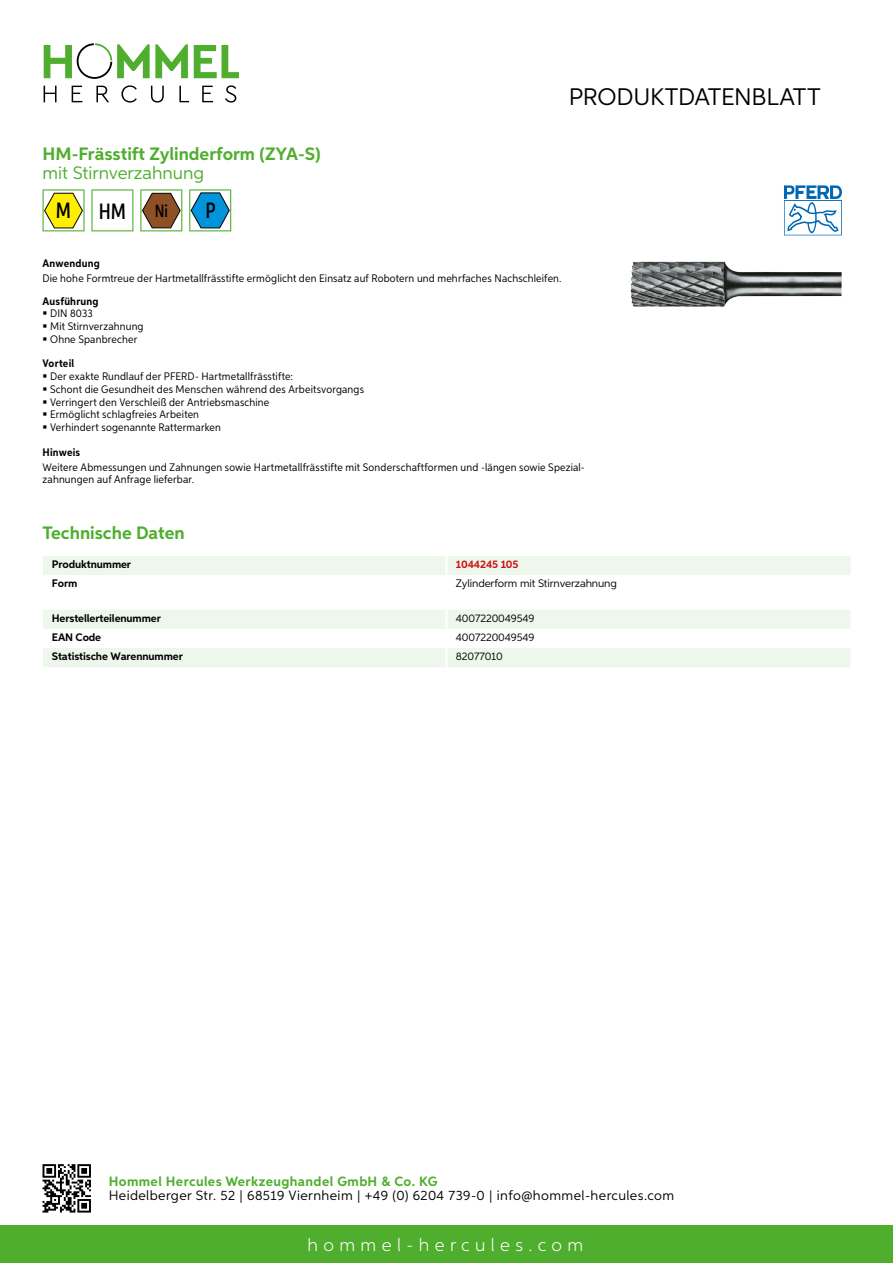
<style>
.page{position:relative;width:893px;height:1263px;background:#fff}
.page>*{position:absolute;margin:0;border:0;box-sizing:border-box;transform-origin:0 0}
.t1{font:24px "Aspira";letter-spacing:-.01em;color:#000}
.t2{font:500 22.2px "Aspira XX Nar";color:#000}
.t3{font:700 18px "Aspira";color:#50ae2f}
.t4{font:300 18px "Aspira";letter-spacing:.3em;color:#fff}
.t5{font:18px "Aspira";color:#50ae2f}
.t6{font:500 17.85px "Aspira XX Nar";color:#000}
.t7{font:13.5px "Aspira";letter-spacing:.03em;color:#000}
.t8{font:700 13.5px "Aspira";letter-spacing:.03em;color:#50ae2f}
.t9{font:10.95px/12.8px "Aspira Nar";letter-spacing:.015em;color:#000}
.t10{font:700 10.95px "Aspira";letter-spacing:-.01em;color:#000}
.t11{font:10.95px "Aspira";letter-spacing:-.01em;color:#000}
.t12{font:700 10.95px "Aspira Nar";letter-spacing:.02em;color:#000}
.t13{font:700 10.95px "Aspira";letter-spacing:-.01em;color:#cd1013}
</style>
<div class="page">
<div style="left:0;top:1226px;width:893px;height:37px;background:#50ae2f"></div>
<svg style="left:43px;top:1164px;width:48px;height:48px"></svg>
<svg style="left:194px;top:45px;width:45px;height:33px"></svg>
<svg style="left:44px;top:43px;width:144px;height:36px"></svg>
<svg style="left:44px;top:86px;width:13px;height:16px"></svg>
<svg style="left:72px;top:86px;width:10px;height:16px"></svg>
<svg style="left:96px;top:86px;width:13px;height:16px"></svg>
<svg style="left:121px;top:85px;width:16px;height:18px"></svg>
<svg style="left:151px;top:86px;width:13px;height:17px"></svg>
<svg style="left:179px;top:86px;width:10px;height:16px"></svg>
<svg style="left:202px;top:86px;width:11px;height:16px"></svg>
<svg style="left:225px;top:85px;width:11px;height:18px"></svg>
<div style="left:43px;top:556px;width:807px;height:19px;background:#eef7eb"></div>
<svg style="left:43px;top:610px;width:807px;height:57px"></svg>
<hr style="left:445px;top:648px;width:3px;height:19px;background:#fff">
<svg style="left:43px;top:189px;width:42px;height:42px"></svg>
<svg style="left:91px;top:189px;width:42px;height:42px"></svg>
<svg style="left:140px;top:189px;width:42px;height:42px"></svg>
<svg style="left:189px;top:189px;width:42px;height:42px"></svg>
<img style="left:630px;top:261px;width:212px;height:46px">
<svg style="left:784px;top:185px;width:58px;height:50px"></svg>
<h3 class="t3" style="left:43px;top:142px;width:280px">HM-Frässtift Zylinderform (ZYA-S)</h3>
<h3 class="t5" style="left:43px;top:162px;width:163px">mit Stirnverzahnung</h3>
<h2 class="t2" style="left:56px;top:197px;width:72px">M HM</h2>
<h3 class="t6" style="left:155px;top:200px;width:15px">Ni</h3>
<h2 class="t2" style="left:205px;top:197px;width:12px">P</h2>
<h1 class="t1" style="left:569px;top:82px;width:253px">Produktdatenblatt</h1>
<p class="t12" style="left:43px;top:257px;width:59px">Anwendung</p>
<p class="t9" style="left:43px;top:272px;width:521px">Die hohe Formtreue der Hartmetallfrässtifte ermöglicht den Einsatz auf Robotern und mehrfaches Nachschleifen.</p>
<p class="t12" style="left:43px;top:294px;width:58px">Ausführung</p>
<p class="t9" style="left:50px;top:307px;width:95px">DIN 8033<br>Mit Stirnverzahnung<br>Ohne Spanbrecher</p>
<p class="t12" style="left:43px;top:357px;width:33px">Vorteil</p>
<p class="t9" style="left:50px;top:370px;width:315px">Der exakte Rundlauf der PFERD- Hartmetallfrässtifte:<br>Schont die Gesundheit des Menschen während des Arbeitsvorgangs Verringert den Verschleiß der Antriebsmaschine<br>Ermöglicht schlagfreies Arbeiten<br>Verhindert sogenannte Rattermarken</p>
<p class="t12" style="left:43px;top:446px;width:39px">Hinweis</p>
<p class="t9" style="left:43px;top:461px;width:544px;line-height:12px">Weitere Abmessungen und Zahnungen sowie Hartmetallfrässtifte mit Sonderschaftformen und -längen sowie Spezial&shy;zahnungen auf Anfrage lieferbar.</p>
<h3 class="t3" style="left:43px;top:522px;width:144px">Technische Daten</h3>
<p class="t10" style="left:52px;top:557px;width:81px">Produktnummer</p>
<p class="t13" style="left:456px;top:557px;width:64px">1044245 105</p>
<p class="t10" style="left:52px;top:577px;width:27px">Form</p>
<p class="t11" style="left:456px;top:577px;width:163px">Zylinderform mit Stirnverzahnung</p>
<p class="t10" style="left:52px;top:611px;width:111px">Herstellerteilenummer</p>
<p class="t11" style="left:456px;top:611px;width:80px">4007220049549</p>
<p class="t10" style="left:52px;top:630px;width:51px">EAN Code</p>
<p class="t11" style="left:456px;top:630px;width:80px">4007220049549</p>
<p class="t10" style="left:52px;top:649px;width:132px">Statistische Warennummer</p>
<p class="t11" style="left:456px;top:649px;width:49px">82077010</p>
<p class="t8" style="left:109px;top:1172px;width:330px">Hommel Hercules Werkzeughandel GmbH &amp; Co. KG</p>
<p class="t7" style="left:109px;top:1187px;width:567px">Heidelberger Str. 52 | 68519 Viernheim | +49 (0) 6204 739-0 | info@hommel-hercules.com</p>
<h3 class="t4" style="left:307px;top:1234px;width:277px">hommel-hercules.com</h3>
</div>
